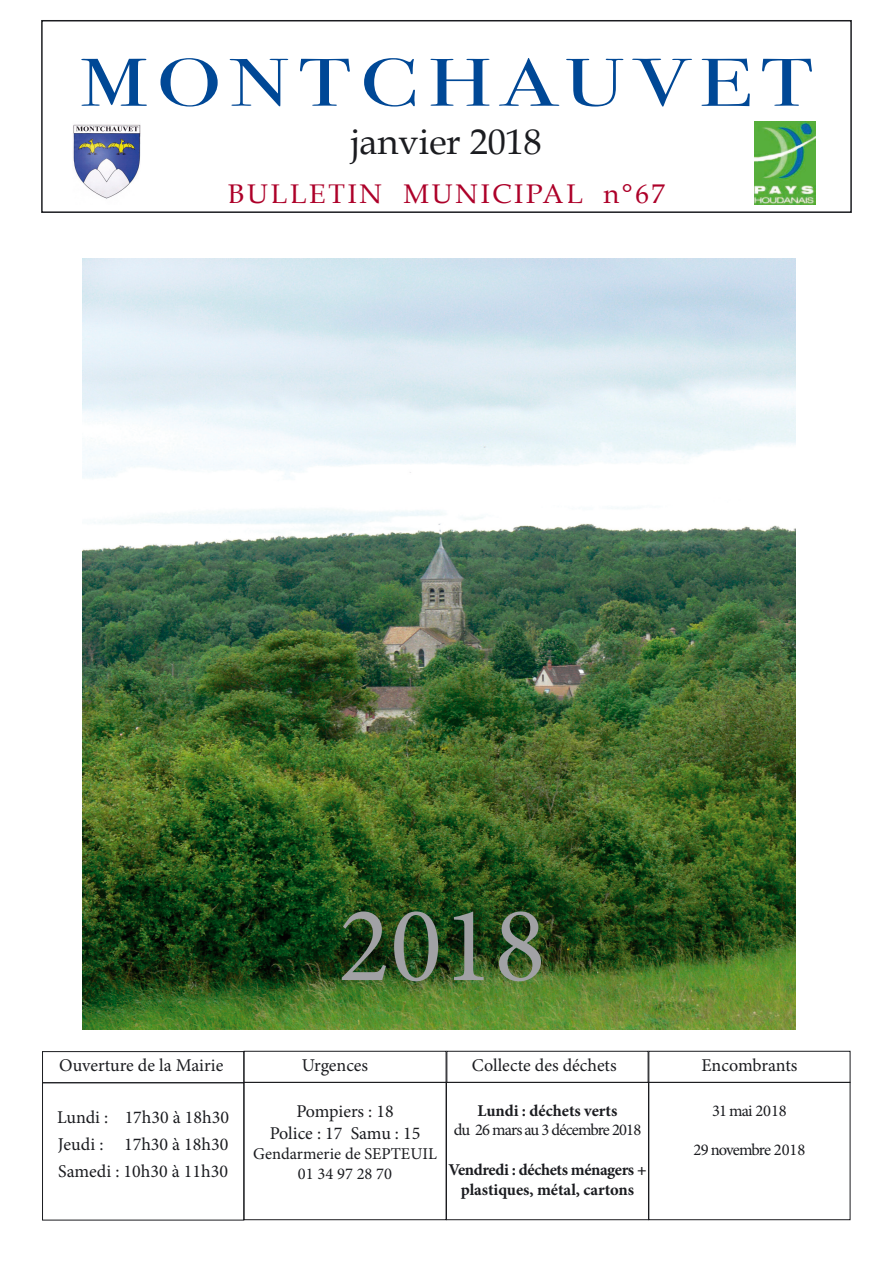
<style>
.page{position:relative;width:893px;height:1263px;background:#fff}
.page>*{position:absolute;margin:0;border:0;box-sizing:border-box;transform-origin:0 0}
.t1{font:108px "Minion Pro";color:#a1a1a5}
.t2{font:67.5px "Bodoni Svty Two OSITCTT Book";letter-spacing:.1em;color:#004896;scale:1.33 1}
.t3{font:36px "Book Antiqua";color:#1b1c20}
.t4{font:27px "Book Antiqua";letter-spacing:.1em;color:#ad0029}
.t5{font:18px/27px "Minion Pro";color:#1b1c20;text-align:justify}
.t6{font:700 16.5px/19.8px "Minion Pro";letter-spacing:-.01em;color:#1b1c20;text-align:center}
.t7{font:16.5px/19.8px "Minion Pro";letter-spacing:-.01em;color:#1b1c20;text-align:center}
.t8{font:16.5px "Minion Pro";letter-spacing:-.05em;color:#1b1c20}
.t9{font:16.5px "Minion Pro";letter-spacing:-.055em;color:#1b1c20}
.t10{font:16.5px "Minion Pro";letter-spacing:-.03em;color:#1b1c20}
</style>
<div class="page">
<img style="left:73px;top:124px;width:67px;height:75px">
<div style="left:41px;top:20px;width:811px;height:193px;border:2px solid #1b1c20"></div>
<img style="left:755px;top:121px;width:61px;height:84px">
<img style="left:83px;top:258px;width:712px;height:771px">
<div style="left:42px;top:1051px;width:202px;height:32px;border:1px solid #1b1c20"></div>
<div style="left:244px;top:1051px;width:202px;height:32px;border:1px solid #1b1c20"></div>
<div style="left:446px;top:1051px;width:202px;height:32px;border:1px solid #1b1c20"></div>
<div style="left:648px;top:1051px;width:202px;height:32px;border:1px solid #1b1c20"></div>
<div style="left:42px;top:1082px;width:202px;height:138px;border:1px solid #1b1c20"></div>
<div style="left:244px;top:1082px;width:202px;height:138px;border:1px solid #1b1c20"></div>
<div style="left:446px;top:1082px;width:203px;height:138px;border:1px solid #1b1c20"></div>
<div style="left:648px;top:1082px;width:202px;height:138px;border:1px solid #1b1c20"></div>
<h2 class="t2" style="left:80px;top:43px;width:553px">MONTCHAUVET</h2>
<h3 class="t3" style="left:351px;top:120px;width:192px">janvier 2018</h3>
<h3 class="t4" style="left:228px;top:177px;width:439px">BULLETIN MUNICIPAL n°67</h3>
<h1 class="t1" style="left:338px;top:873px;width:209px">2018</h1>
<p class="t5" style="left:59px;top:1052px;width:166px">Ouverture de la Mairie</p>
<p class="t5" style="left:302px;top:1051px;width:68px">Urgences</p>
<p class="t5" style="left:472px;top:1051px;width:146px">Collecte des déchets</p>
<p class="t5" style="left:701px;top:1051px;width:98px">Encombrants</p>
<p class="t5" style="left:57px;top:1104px;width:173px">Lundi : 17h30 à 18h30<br>Jeudi : 17h30 à 18h30<br>Samedi : 10h30 à 11h30</p>
<p class="t5" style="left:270px;top:1101px;width:152px;line-height:21.6px;text-align:center">Pompiers : 18<br>Police : 17 Samu : 15</p>
<p class="t6" style="left:477px;top:1100px;width:141px">Lundi : déchets verts</p>
<p class="t8" style="left:454px;top:1119px;width:189px">du 26 mars au 3 décembre 2018</p>
<p class="t6" style="left:448px;top:1160px;width:200px">Vendredi : déchets ménagers + plastiques, métal, cartons</p>
<p class="t10" style="left:712px;top:1099px;width:76px">31 mai 2018</p>
<p class="t9" style="left:694px;top:1139px;width:113px">29 novembre 2018</p>
<p class="t7" style="left:253px;top:1144px;width:185px">Gendarmerie de SEPTEUIL<br>01 34 97 28 70</p>
</div>
